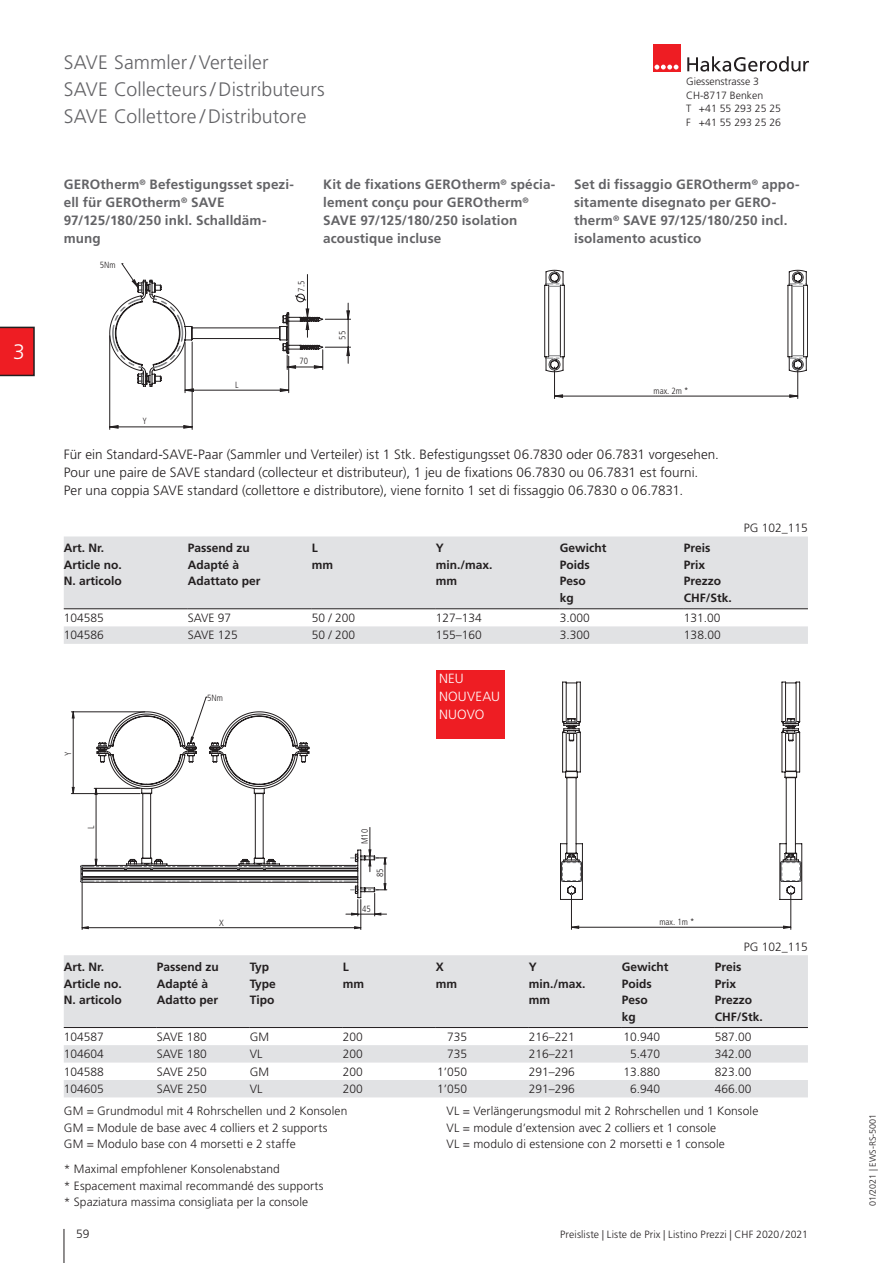
<style>
.page{position:relative;width:893px;height:1263px;background:#fff}
.page>*{position:absolute;margin:0;border:0;box-sizing:border-box;transform-origin:0 0}
.t1{font:300 21px "Frutiger LT Std";color:#fff}
.t2{font:300 19.5px/27px "Frutiger LT Std";letter-spacing:.005em;color:#636366}
.t3{font:700 13.5px/18px "Frutiger LT Std";letter-spacing:.01em;color:#636366}
.t4{font:300 13.5px/18px "Frutiger LT Std";letter-spacing:.005em;color:#231f20}
.t5{font:300 13.35px/17.7px "Frutiger LT Std";letter-spacing:.015em;color:#fff}
.t6{font:300 12px/16.5px "Frutiger LT Std";letter-spacing:.005em;color:#231f20}
.t7{font:700 12px/16.5px "Frutiger LT Std";color:#231f20}
.t8{font:300 10.5px/13.5px "Frutiger LT Std";color:#231f20}
.t9{font:300 condensed 9px "Frutiger LT Std";color:#231f20}
.t10{font:300 9px "Frutiger LT Std";color:#231f20}
</style>
<div class="page">
<div style="left:653px;top:44px;width:27px;height:27px;background:#ee1d23"></div>
<svg style="left:654px;top:65px;width:24px;height:5px"></svg>
<svg style="left:687px;top:56px;width:122px;height:16px"></svg>
<svg style="left:0;top:327px;width:35px;height:49px;background:#db1e24"></svg>
<hr style="left:64px;top:1229px;width:1px;height:34px;background:#231f20">
<hr style="left:192px;top:342px;width:1px;height:87px;background:#231f20">
<hr style="left:109px;top:336px;width:1px;height:93px;background:#231f20">
<hr style="left:288px;top:356px;width:1px;height:37px;background:#231f20">
<hr style="left:185px;top:342px;width:1px;height:51px;background:#231f20">
<svg style="left:109px;top:425px;width:84px;height:4px"></svg>
<svg style="left:109px;top:263px;width:242px;height:129px"></svg>
<hr style="left:554px;top:367px;width:1px;height:31px;background:#231f20">
<hr style="left:797px;top:367px;width:1px;height:31px;background:#231f20">
<svg style="left:555px;top:394px;width:243px;height:4px"></svg>
<svg style="left:544px;top:270px;width:264px;height:102px"></svg>
<svg style="left:64px;top:536px;width:744px;height:108px;fill:#e1e2e4"></svg>
<hr style="left:64px;top:608px;width:124px;height:1px;background:#231f20">
<hr style="left:188px;top:608px;width:124px;height:1px;background:#231f20">
<hr style="left:312px;top:608px;width:124px;height:1px;background:#231f20">
<hr style="left:436px;top:608px;width:124px;height:1px;background:#231f20">
<hr style="left:560px;top:608px;width:124px;height:1px;background:#231f20">
<hr style="left:684px;top:608px;width:124px;height:1px;background:#231f20">
<hr style="left:361px;top:899px;width:1px;height:30px;background:#231f20">
<hr style="left:82px;top:883px;width:1px;height:46px;background:#231f20">
<hr style="left:71px;top:711px;width:74px;height:1px;background:#231f20">
<hr style="left:71px;top:793px;width:69px;height:1px;background:#231f20">
<svg style="left:82px;top:926px;width:279px;height:3px"></svg>
<svg style="left:346px;top:889px;width:41px;height:27px"></svg>
<svg style="left:80px;top:711px;width:296px;height:187px"></svg>
<svg style="left:81px;top:788px;width:306px;height:94px"></svg>
<svg style="left:187px;top:696px;width:32px;height:51px"></svg>
<hr style="left:571px;top:892px;width:1px;height:37px;background:#231f20">
<hr style="left:790px;top:892px;width:1px;height:37px;background:#231f20">
<svg style="left:572px;top:925px;width:219px;height:4px"></svg>
<svg style="left:560px;top:682px;width:242px;height:218px"></svg>
<svg style="left:562px;top:855px;width:19px;height:32px"></svg>
<svg style="left:781px;top:855px;width:20px;height:32px"></svg>
<svg style="left:566px;top:721px;width:11px;height:2px"></svg>
<svg style="left:785px;top:721px;width:11px;height:2px"></svg>
<svg style="left:64px;top:955px;width:744px;height:142px;fill:#e1e2e4"></svg>
<hr style="left:64px;top:1027px;width:93px;height:1px;background:#231f20">
<hr style="left:157px;top:1027px;width:93px;height:1px;background:#231f20">
<hr style="left:250px;top:1027px;width:93px;height:1px;background:#231f20">
<hr style="left:343px;top:1027px;width:93px;height:1px;background:#231f20">
<hr style="left:436px;top:1027px;width:93px;height:1px;background:#231f20">
<hr style="left:529px;top:1027px;width:93px;height:1px;background:#231f20">
<hr style="left:622px;top:1027px;width:93px;height:1px;background:#231f20">
<hr style="left:715px;top:1027px;width:93px;height:1px;background:#231f20">
<div style="left:436px;top:670px;width:69px;height:69px;background:#ee1d23"></div>
<h1 class="t1" style="left:13px;top:340px;width:13px">3</h1>
<h2 class="t2" style="left:64px;top:49px;width:263px">SAVE Sammler/ Verteiler<br>SAVE Collecteurs/Distributeurs<br>SAVE Collettore /Distributore</h2>
<p class="t8" style="left:686px;top:75px;width:96px">Giessenstrasse 3<br>CH-8717 Benken<br>T +41 55 293 25 25<br>F +41 55 293 25 26</p>
<p class="t3" style="left:64px;top:175px;width:232px">GEROtherm<sup>®</sup> Befestigungsset spezi&shy;ell für GEROtherm<sup>®</sup> SAVE<br>97/125/180/250 inkl. Schalldäm&shy;mung</p>
<p class="t3" style="left:323px;top:175px;width:234px">Kit de fixations GEROtherm<sup>®</sup> spécia&shy;lement conçu pour GEROtherm<sup>®<br></sup>SAVE 97/125/180/250 isolation acoustique incluse</p>
<p class="t3" style="left:574px;top:175px;width:227px">Set di fissaggio GEROtherm<sup>®</sup> appo&shy;sitamente disegnato per GERO&shy;therm<sup>®</sup> SAVE 97/125/180/250 incl. isolamento acustico</p>
<p class="t9" style="left:100px;top:260px;width:17px">5Nm</p>
<p class="t9" style="left:143px;top:416px;width:6px">Y</p>
<p class="t9" style="left:235px;top:379px;width:5px">L</p>
<p class="t9" style="left:296px;top:292px;width:12px;rotate:-90deg">7.5</p>
<p class="t9" style="left:299px;top:356px;width:10px">70</p>
<p class="t9" style="left:337px;top:340px;width:10px;rotate:-90deg">55</p>
<p class="t9" style="left:653px;top:385px;width:36px">max. 2m *</p>
<p class="t4" style="left:64px;top:446px;width:657px">Für ein Standard-SAVE-Paar (Sammler und Verteiler) ist 1 Stk. Befestigungsset 06.7830 oder 06.7831 vorgesehen.<br>Pour une paire de SAVE standard (collecteur et distributeur), 1 jeu de fixations 06.7830 ou 06.7831 est fourni.<br>Per una coppia SAVE standard (collettore e distributore), viene fornito 1 set di fissaggio 06.7830 o 06.7831.</p>
<p class="t7" style="left:64px;top:540px;width:60px">Art. Nr.<br>Article no.<br>N. articolo</p>
<p class="t7" style="left:188px;top:540px;width:74px">Passend zu<br>Adapté à<br>Adattato per</p>
<p class="t7" style="left:312px;top:540px;width:23px">L mm</p>
<p class="t7" style="left:436px;top:540px;width:58px">Y min./max. mm</p>
<p class="t7" style="left:560px;top:540px;width:48px">Gewicht<br>Poids<br>Peso<br>kg</p>
<p class="t7" style="left:684px;top:540px;width:50px">Preis<br>Prix<br>Prezzo<br>CHF/Stk.</p>
<p class="t6" style="left:64px;top:610px;width:42px">104585</p>
<p class="t6" style="left:188px;top:610px;width:45px">SAVE 97</p>
<p class="t6" style="left:312px;top:610px;width:45px">50 / 200</p>
<p class="t6" style="left:436px;top:610px;width:48px">127–134</p>
<p class="t6" style="left:560px;top:610px;width:32px">3.000</p>
<p class="t6" style="left:684px;top:610px;width:38px">131.00</p>
<p class="t6" style="left:64px;top:627px;width:42px">104586</p>
<p class="t6" style="left:188px;top:627px;width:52px">SAVE 125</p>
<p class="t6" style="left:312px;top:627px;width:45px">50 / 200</p>
<p class="t6" style="left:436px;top:627px;width:48px">155–160</p>
<p class="t6" style="left:560px;top:627px;width:32px">3.300</p>
<p class="t6" style="left:684px;top:627px;width:38px">138.00</p>
<p class="t9" style="left:63px;top:756px;width:6px;rotate:-90deg">Y</p>
<p class="t9" style="left:207px;top:692px;width:17px">5Nm</p>
<p class="t5" style="left:439px;top:670px;width:63px">NEU<br>NOUVEAU<br>NUOVO</p>
<p class="t6" style="left:744px;top:520px;width:66px">PG 102_115</p>
<p class="t9" style="left:86px;top:829px;width:5px;rotate:-90deg">L</p>
<p class="t9" style="left:219px;top:917px;width:6px">X</p>
<p class="t9" style="left:360px;top:844px;width:17px;rotate:-90deg">M10</p>
<p class="t9" style="left:375px;top:877px;width:10px;rotate:-90deg">85</p>
<p class="t9" style="left:362px;top:904px;width:10px">45</p>
<p class="t9" style="left:659px;top:917px;width:36px">max. 1m *</p>
<p class="t6" style="left:744px;top:939px;width:66px">PG 102_115</p>
<p class="t7" style="left:64px;top:959px;width:60px">Art. Nr.<br>Article no.<br>N. articolo</p>
<p class="t7" style="left:157px;top:959px;width:64px">Passend zu<br>Adapté à<br>Adatto per</p>
<p class="t7" style="left:250px;top:959px;width:28px">Typ<br>Type<br>Tipo</p>
<p class="t7" style="left:343px;top:959px;width:23px">L mm</p>
<p class="t7" style="left:436px;top:959px;width:23px">X mm</p>
<p class="t7" style="left:529px;top:959px;width:58px">Y min./max. mm</p>
<p class="t7" style="left:622px;top:959px;width:48px">Gewicht<br>Poids<br>Peso<br>kg</p>
<p class="t7" style="left:715px;top:959px;width:50px">Preis<br>Prix<br>Prezzo<br>CHF/Stk.</p>
<p class="t6" style="left:64px;top:1028px;width:42px">104587</p>
<p class="t6" style="left:157px;top:1028px;width:52px">SAVE 180</p>
<p class="t6" style="left:250px;top:1028px;width:21px">GM</p>
<p class="t6" style="left:343px;top:1028px;width:22px">200</p>
<p class="t6" style="left:447px;top:1028px;width:22px">735</p>
<p class="t6" style="left:529px;top:1028px;width:48px">216–221</p>
<p class="t6" style="left:623px;top:1028px;width:38px">10.940</p>
<p class="t6" style="left:715px;top:1028px;width:38px">587.00</p>
<p class="t6" style="left:64px;top:1046px;width:42px">104604</p>
<p class="t6" style="left:157px;top:1046px;width:52px">SAVE 180</p>
<p class="t6" style="left:250px;top:1046px;width:14px">VL</p>
<p class="t6" style="left:343px;top:1046px;width:22px">200</p>
<p class="t6" style="left:447px;top:1046px;width:22px">735</p>
<p class="t6" style="left:529px;top:1046px;width:48px">216–221</p>
<p class="t6" style="left:630px;top:1046px;width:32px">5.470</p>
<p class="t6" style="left:715px;top:1046px;width:38px">342.00</p>
<p class="t6" style="left:64px;top:1063px;width:42px">104588</p>
<p class="t6" style="left:157px;top:1063px;width:52px">SAVE 250</p>
<p class="t6" style="left:250px;top:1063px;width:21px">GM</p>
<p class="t6" style="left:343px;top:1063px;width:22px">200</p>
<p class="t6" style="left:437px;top:1063px;width:32px">1’050</p>
<p class="t6" style="left:529px;top:1063px;width:48px">291–296</p>
<p class="t6" style="left:623px;top:1063px;width:38px">13.880</p>
<p class="t6" style="left:715px;top:1063px;width:38px">823.00</p>
<p class="t6" style="left:64px;top:1081px;width:42px">104605</p>
<p class="t6" style="left:157px;top:1081px;width:52px">SAVE 250</p>
<p class="t6" style="left:250px;top:1081px;width:14px">VL</p>
<p class="t6" style="left:343px;top:1081px;width:22px">200</p>
<p class="t6" style="left:437px;top:1081px;width:32px">1’050</p>
<p class="t6" style="left:529px;top:1081px;width:48px">291–296</p>
<p class="t6" style="left:630px;top:1081px;width:32px">6.940</p>
<p class="t6" style="left:715px;top:1081px;width:38px">466.00</p>
<p class="t6" style="left:64px;top:1103px;width:285px">GM = Grundmodul mit 4 Rohrschellen und 2 Konsolen<br>GM = Module de base avec 4 colliers et 2 supports<br>GM = Modulo base con 4 morsetti e 2 staffe</p>
<p class="t6" style="left:64px;top:1161px;width:261px">* Maximal empfohlener Konsolenabstand<br>* Espacement maximal recommandé des supports * Spaziatura massima consigliata per la console</p>
<p class="t6" style="left:76px;top:1226px;width:15px">59</p>
<p class="t6" style="left:447px;top:1103px;width:313px">VL = Verlängerungsmodul mit 2 Rohrschellen und 1 Konsole<br>VL = module d’extension avec 2 colliers et 1 console<br>VL = modulo di estensione con 2 morsetti e 1 console</p>
<p class="t8" style="left:560px;top:1228px;width:249px">Preisliste | Liste de Prix | Listino Prezzi | CHF 2020/2021</p>
<p class="t10" style="left:868px;top:1206px;width:94px;rotate:-90deg">01/2021 | EWS-RS-5001</p>
</div>
